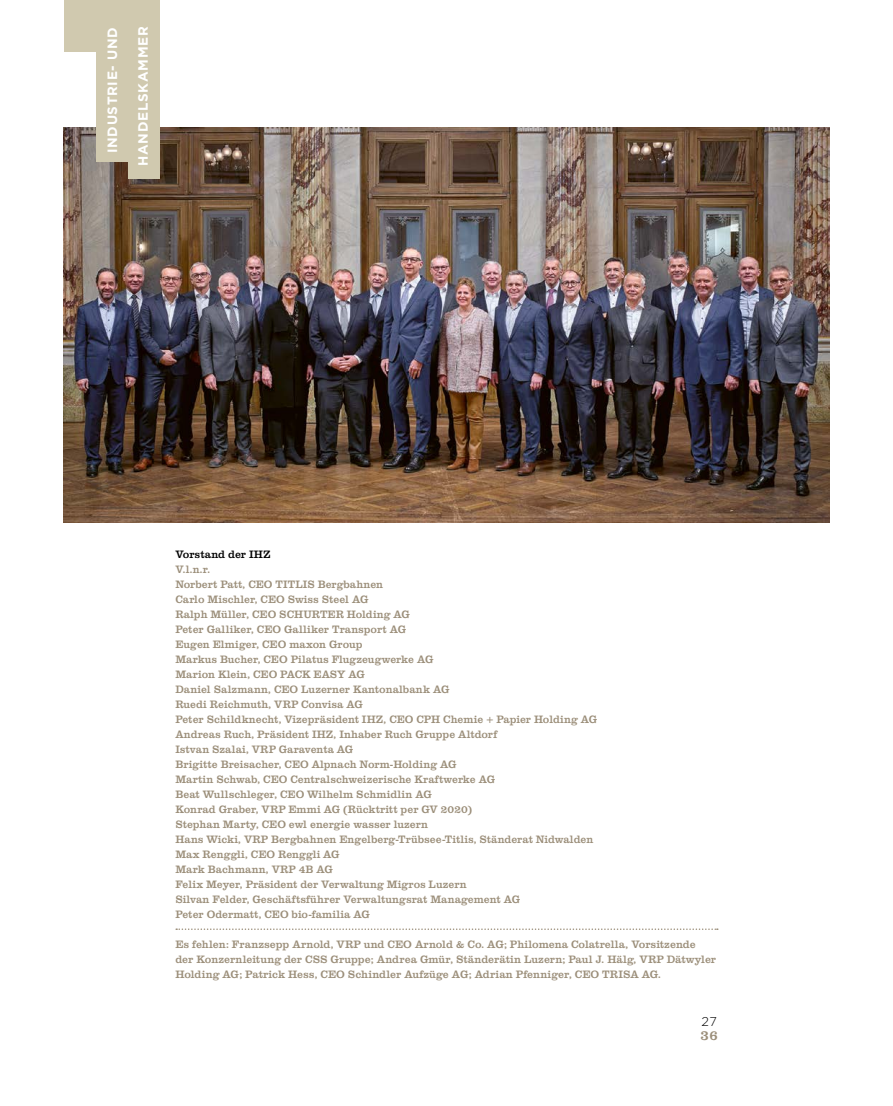
<style>
.page{position:relative;width:893px;height:1106px;background:#fff}
.page>*{position:absolute;margin:0;border:0;box-sizing:border-box;transform-origin:0 0}
.t1{font:700 13.5px "Gotham";letter-spacing:.05em;color:#fff}
.t2{font:500 13.5px "CL23";color:#9b8e79}
.t3{font:300 12.75px "Gotham";color:#000}
.t4{font:500 10.5px/15px "CL23";letter-spacing:.03em;color:#9b8e79}
.t5{font:500 10.5px "CL23";letter-spacing:.03em;color:#000}
</style>
<div class="page">
<img style="left:64px;top:128px;width:765px;height:394px">
<svg style="left:176px;top:928px;width:542px;height:2px"></svg>
<div style="left:96px;top:0;width:32px;height:162px;background:#d0c9af"></div>
<div style="left:128px;top:0;width:31px;height:179px;background:#d0c9af"></div>
<div style="left:64px;top:0;width:32px;height:51px;background:#d0c9af"></div>
<p class="t1" style="left:103px;top:153px;width:127px;rotate:-90deg">INDUSTRIE- UND</p>
<p class="t1" style="left:134px;top:166px;width:141px;rotate:-90deg">HANDELSKAMMER</p>
<p class="t5" style="left:175px;top:548px;width:97px">Vorstand der IHZ</p>
<p class="t4" style="left:175px;top:561px;width:423px">V.l.n.r.<br>Norbert Patt, CEO TITLIS Bergbahnen<br>Carlo Mischler, CEO Swiss Steel AG<br>Ralph Müller, CEO SCHURTER Holding AG<br>Peter Galliker, CEO Galliker Transport AG<br>Eugen Elmiger, CEO maxon Group<br>Markus Bucher, CEO Pilatus Flugzeugwerke AG<br>Marion Klein, CEO PACK EASY AG<br>Daniel Salzmann, CEO Luzerner Kantonalbank AG<br>Ruedi Reichmuth, VRP Convisa AG<br>Peter Schildknecht, Vizepräsident IHZ, CEO CPH Chemie + Papier Holding AG Andreas Ruch, Präsident IHZ, Inhaber Ruch Gruppe Altdorf<br>Istvan Szalai, VRP Garaventa AG<br>Brigitte Breisacher, CEO Alpnach Norm-Holding AG<br>Martin Schwab, CEO Centralschweizerische Kraftwerke AG<br>Beat Wullschleger, CEO Wilhelm Schmidlin AG<br>Konrad Graber, VRP Emmi AG (Rücktritt per GV 2020)<br>Stephan Marty, CEO ewl energie wasser luzern<br>Hans Wicki, VRP Bergbahnen Engelberg-Trübsee-Titlis, Ständerat Nidwalden Max Renggli, CEO Renggli AG<br>Mark Bachmann, VRP 4B AG<br>Felix Meyer, Präsident der Verwaltung Migros Luzern<br>Silvan Felder, Geschäftsführer Verwaltungsrat Management AG<br>Peter Odermatt, CEO bio-familia AG</p>
<p class="t4" style="left:175px;top:936px;width:542px">Es fehlen: Franzsepp Arnold, VRP und CEO Arnold &amp; Co. AG; Philomena Colatrella, Vorsitzende der Konzernleitung der CSS Gruppe; Andrea Gmür, Ständerätin Luzern; Paul J. Hälg, VRP Dätwyler<br>Holding AG; Patrick Hess, CEO Schindler Aufzüge AG; Adrian Pfenniger, CEO TRISA AG.</p>
<p class="t3" style="left:702px;top:1013px;width:17px">27</p>
<p class="t2" style="left:700px;top:1027px;width:19px">36</p>
</div>
